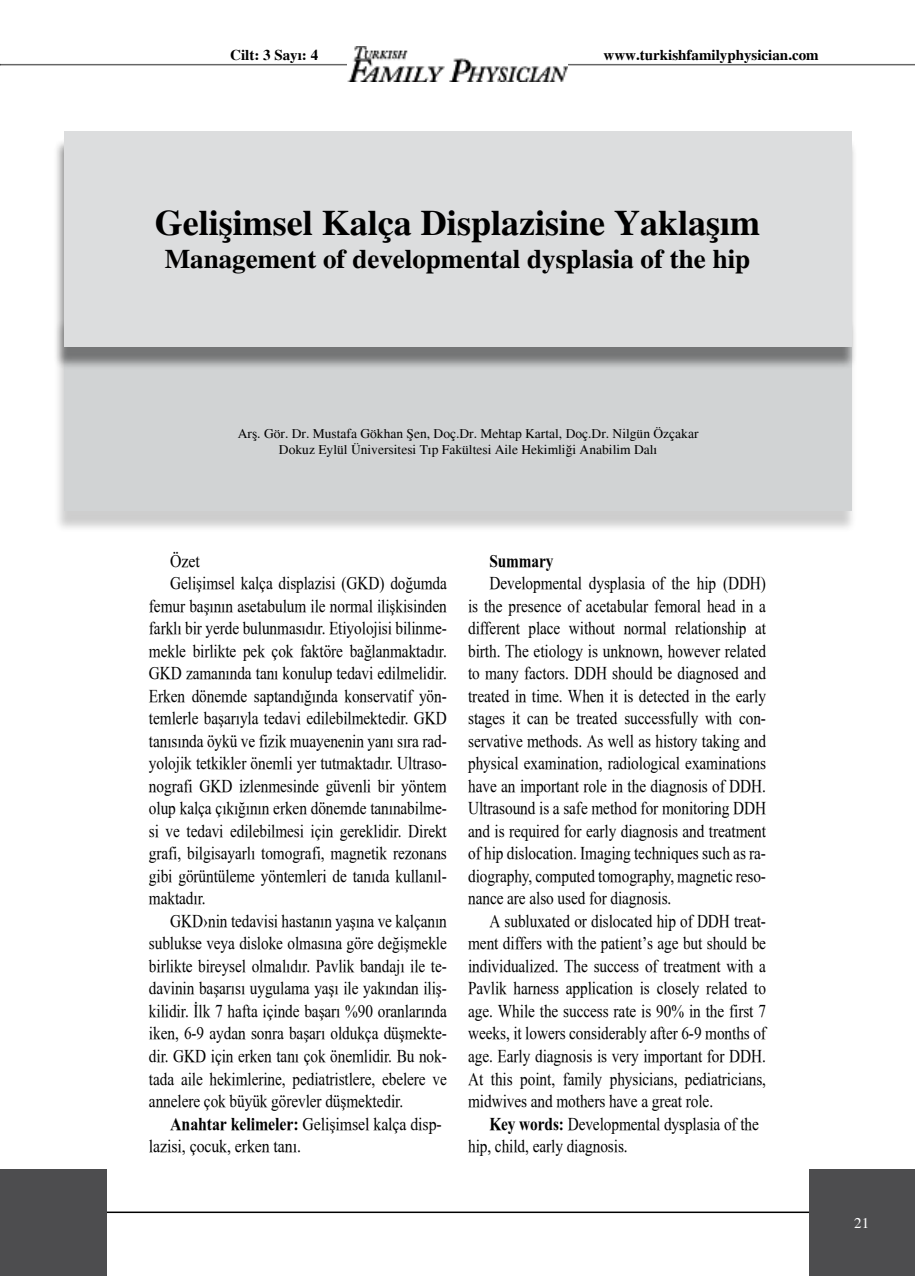
<style>
.page{position:relative;width:915px;height:1276px;background:#fff}
.page>*{position:absolute;margin:0;border:0;box-sizing:border-box;transform-origin:0 0}
.t1{font:700 36px "Times";color:#000}
.t2{font:700 27px "Times";color:#000}
.t3{font:18px/22.5px "TR Times New Roman";letter-spacing:-.005em;color:#000;text-align:justify;scale:.85 1}
.t4{font:18px "TR Times New Roman";letter-spacing:-.005em;color:#000;scale:.88 1}
.t5{font:700 18px "TR Times New Roman";letter-spacing:-.005em;color:#000;scale:.85 1}
.t6{font:700 15px "Times";color:#000}
.t7{font:15px "Times";color:#fff}
.t8{font:13.5px/16.2px "Times";color:#000;text-align:center}
.s1{font-weight:700}
</style>
<div class="page">
<hr style="left:0;top:64px;width:914px;height:1px;background:#000">
<div style="left:53px;top:318px;width:803px;height:215px;background:#000;opacity:.2"></div>
<div style="left:64px;top:312px;width:786px;height:198px;background:#d1d3d4"></div>
<div style="left:53px;top:138px;width:803px;height:232px;background:#000;opacity:.45"></div>
<div style="left:64px;top:132px;width:786px;height:215px;background:#dcddde"></div>
<img style="left:347px;top:47px;width:220px;height:34px">
<hr style="left:64px;top:1211px;width:787px;height:2px;background:#000">
<div style="left:1px;top:1169px;width:106px;height:107px;background:#4d4d4f"></div>
<div style="left:808px;top:1169px;width:106px;height:107px;background:#4d4d4f"></div>
<hr style="left:0;top:1169px;width:1px;height:107px;background:#4d4d4f">
<p class="t6" style="left:230px;top:46px;width:89px">Cilt: 3 Sayı: 4</p>
<p class="t6" style="left:603px;top:46px;width:217px">www.turkishfamilyphysician.com</p>
<h1 class="t1" style="left:155px;top:202px;width:607px">Gelişimsel Kalça Displazisine Yaklaşım</h1>
<h2 class="t2" style="left:165px;top:243px;width:587px">Management of developmental dysplasia of the hip</h2>
<p class="t8" style="left:238px;top:425px;width:462px">Arş. Gör. Dr. Mustafa Gökhan Şen, Doç.Dr. Mehtap Kartal, Doç.Dr. Nilgün Özçakar<br>Dokuz Eylül Üniversitesi Tıp Fakültesi Aile Hekimliği Anabilim Dalı</p>
<p class="t4" style="left:170px;top:549px;width:35px">Özet</p>
<p class="t3" style="left:170px;top:572px;width:327px">Gelişimsel kalça displazisi (GKD) doğumda</p>
<p class="t3" style="left:149px;top:594px;width:352px">femur başının asetabulum ile normal ilişkisinden</p>
<p class="t3" style="left:149px;top:617px;width:352px">farklı bir yerde bulunmasıdır. Etiyolojisi bilinme-</p>
<p class="t3" style="left:149px;top:639px;width:352px">mekle birlikte pek çok faktöre bağlanmaktadır.</p>
<p class="t3" style="left:149px;top:662px;width:352px">GKD zamanında tanı konulup tedavi edilmelidir.</p>
<p class="t3" style="left:149px;top:684px;width:352px">Erken dönemde saptandığında konservatif yön-</p>
<p class="t3" style="left:149px;top:707px;width:352px">temlerle başarıyla tedavi edilebilmektedir. GKD</p>
<p class="t3" style="left:149px;top:729px;width:352px">tanısında öykü ve fizik muayenenin yanı sıra rad-</p>
<p class="t3" style="left:149px;top:752px;width:352px">yolojik tetkikler önemli yer tutmaktadır. Ultraso-</p>
<p class="t3" style="left:149px;top:774px;width:352px">nografi GKD izlenmesinde güvenli bir yöntem</p>
<p class="t3" style="left:149px;top:797px;width:352px">olup kalça çıkığının erken dönemde tanınabilme-</p>
<p class="t3" style="left:149px;top:819px;width:352px">si ve tedavi edilebilmesi için gereklidir. Direkt</p>
<p class="t3" style="left:149px;top:842px;width:352px">grafi, bilgisayarlı tomografi, magnetik rezonans</p>
<p class="t3" style="left:149px;top:864px;width:352px">gibi görüntüleme yöntemleri de tanıda kullanıl-</p>
<p class="t3" style="left:149px;top:887px;width:68px">maktadır.</p>
<p class="t3" style="left:170px;top:909px;width:327px">GKD›nin tedavisi hastanın yaşına ve kalçanın</p>
<p class="t3" style="left:149px;top:932px;width:352px">sublukse veya disloke olmasına göre değişmekle</p>
<p class="t3" style="left:149px;top:954px;width:352px">birlikte bireysel olmalıdır. Pavlik bandajı ile te-</p>
<p class="t3" style="left:149px;top:977px;width:352px">davinin başarısı uygulama yaşı ile yakından iliş-</p>
<p class="t3" style="left:149px;top:999px;width:352px">kilidir. İlk 7 hafta içinde başarı %90 oranlarında</p>
<p class="t3" style="left:149px;top:1022px;width:352px">iken, 6-9 aydan sonra başarı oldukça düşmekte-</p>
<p class="t3" style="left:149px;top:1044px;width:352px">dir. GKD için erken tanı çok önemlidir. Bu nok-</p>
<p class="t3" style="left:149px;top:1067px;width:352px">tada aile hekimlerine, pediatristlere, ebelere ve</p>
<p class="t3" style="left:149px;top:1089px;width:300px">annelere çok büyük görevler düşmektedir.</p>
<p class="t4" style="left:170px;top:1111px;width:310px"><span class="s1">Anahtar kelimeler:</span> Gelişimsel kalça disp-</p>
<p class="t4" style="left:149px;top:1134px;width:174px">lazisi, çocuk, erken tanı.</p>
<p class="t5" style="left:489px;top:548px;width:77px">Summary</p>
<p class="t3" style="left:468px;top:572px;width:352px;text-indent:21px">Developmental dysplasia of the hip (DDH) is the presence of acetabular femoral head in a different place without normal relationship at birth. The etiology is unknown, however related to many factors. DDH should be diagnosed and treated in time. When it is detected in the early stages it can be treated successfully with con&shy;servative methods. As well as history taking and physical examination, radiological examinations have an important role in the diagnosis of DDH.<br>Ultrasound is a safe method for monitoring DDH and is required for early diagnosis and treatment of hip dislocation. Imaging techniques such as ra&shy;diography, computed tomography, magnetic reso&shy;nance are also used for diagnosis.</p>
<p class="t3" style="left:468px;top:909px;width:352px;text-indent:21px">A subluxated or dislocated hip of DDH treat&shy;ment differs with the patient’s age but should be individualized. The success of treatment with a Pavlik harness application is closely related to age. While the success rate is 90% in the first 7 weeks, it lowers considerably after 6-9 months of age. Early diagnosis is very important for DDH.<br>At this point, family physicians, pediatricians, midwives and mothers have a great role.</p>
<p class="t3" style="left:468px;top:1112px;width:343px;text-indent:21px"><span class="s1">Key words:</span> Developmental dysplasia of the hip, child, early diagnosis.</p>
<p class="t7" style="left:854px;top:1214px;width:16px">21</p>
</div>
